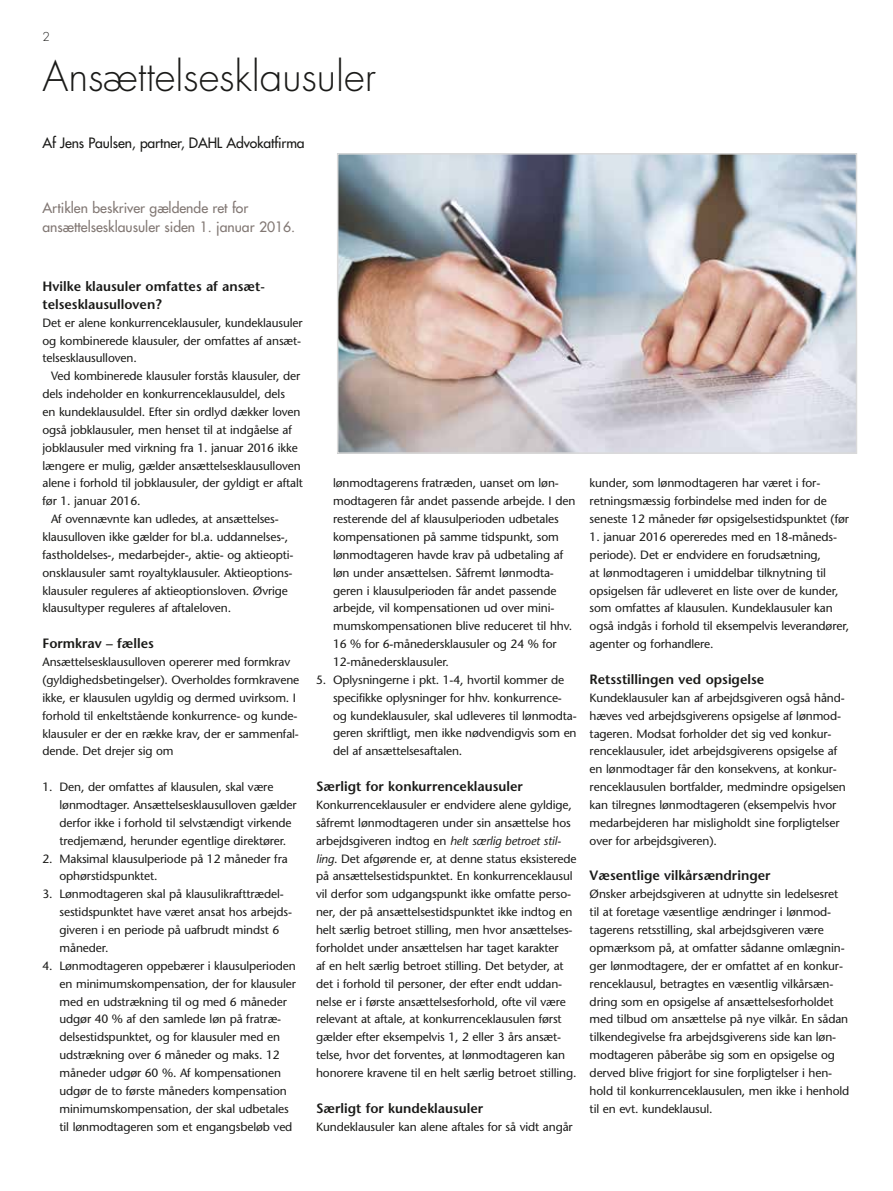
<style>
.page{position:relative;width:893px;height:1191px;background:#fff}
.page>*{position:absolute;margin:0;border:0;box-sizing:border-box;transform-origin:0 0}
.t1{font:300 40.5px "Futura";color:#1a1a18}
.t2{font:13.95px/19.5px "Futura";color:#827874}
.t3{font:13.95px "Futura";letter-spacing:-.01em;color:#1a1a18}
.t4{font:600 13.5px/18px "Stone Sans";color:#1a1a18}
.t5{font:12px/17.9px "Stone Sans";letter-spacing:-.01em;color:#1a1a18}
.t6{font:300 12px "Futura";color:#1a1a18}
.s1{font-style:italic}
</style>
<div class="page">
<img style="left:340px;top:156px;width:514px;height:295px">
<div style="left:337px;top:153px;width:520px;height:301px;border:2px solid #dadada"></div>
<p class="t6" style="left:43px;top:29px;width:9px">2</p>
<h1 class="t1" style="left:43px;top:52px;width:335px">Ansættelsesklausuler</h1>
<p class="t3" style="left:43px;top:134px;width:264px">Af Jens Paulsen, partner, DAHL Advokatfirma</p>
<p class="t2" style="left:43px;top:198px;width:254px">Artiklen beskriver gældende ret for ansættelsesklausuler siden 1. januar 2016.</p>
<p class="t4" style="left:43px;top:277px;width:224px">Hvilke klausuler omfattes af ansæt&shy;telsesklausulloven?</p>
<p class="t5" style="left:43px;top:313px;width:262px">Det er alene konkurrenceklausuler, kundeklausuler og kombinerede klausuler, der omfattes af ansæt&shy;telsesklausulloven.</p>
<p class="t5" style="left:51px;top:367px;width:251px">Ved kombinerede klausuler forstås klausuler, der</p>
<p class="t5" style="left:43px;top:385px;width:244px">dels indeholder en konkurrenceklausuldel, dels</p>
<p class="t5" style="left:43px;top:403px;width:260px">en kundeklausuldel. Efter sin ordlyd dækker loven</p>
<p class="t5" style="left:43px;top:421px;width:251px">også jobklausuler, men henset til at indgåelse af</p>
<p class="t5" style="left:43px;top:438px;width:257px">jobklausuler med virkning fra 1. januar 2016 ikke</p>
<p class="t5" style="left:43px;top:456px;width:260px">længere er mulig, gælder ansættelsesklausulloven</p>
<p class="t5" style="left:43px;top:474px;width:262px">alene i forhold til jobklausuler, der gyldigt er aftalt</p>
<p class="t5" style="left:43px;top:492px;width:100px">før 1. januar 2016.</p>
<p class="t5" style="left:51px;top:510px;width:229px">Af ovennævnte kan udledes, at ansættelses-</p>
<p class="t5" style="left:43px;top:528px;width:247px">klausulloven ikke gælder for bl.a. uddannelses-,</p>
<p class="t5" style="left:43px;top:546px;width:253px">fastholdelses-, medarbejder-, aktie- og aktieopti-</p>
<p class="t5" style="left:43px;top:563px;width:252px">onsklausuler samt royaltyklausuler. Aktieoptions-</p>
<p class="t5" style="left:43px;top:581px;width:247px">klausuler reguleres af aktieoptionsloven. Øvrige</p>
<p class="t5" style="left:43px;top:599px;width:190px">klausultyper reguleres af aftaleloven.</p>
<p class="t4" style="left:43px;top:634px;width:113px">Formkrav – fælles</p>
<p class="t5" style="left:43px;top:653px;width:258px">Ansættelsesklausulloven opererer med formkrav (gyldighedsbetingelser). Overholdes formkravene ikke, er klausulen ugyldig og dermed uvirksom. I forhold til enkeltstående konkurrence- og kunde&shy;klausuler er der en række krav, der er sammenfal&shy;dende. Det drejer sig om</p>
<p class="t5" style="left:60px;top:778px;width:239px;text-indent:-17px">1. Den, der omfattes af klausulen, skal være lønmodtager. Ansættelsesklausulloven gælder derfor ikke i forhold til selvstændigt virkende tredjemænd, herunder egentlige direktører.</p>
<p class="t5" style="left:60px;top:849px;width:230px;text-indent:-17px">2. Maksimal klausulperiode på 12 måneder fra ophørstidspunktet.</p>
<p class="t5" style="left:60px;top:885px;width:234px;text-indent:-17px">3. Lønmodtageren skal på klausulikrafttrædel&shy;sestidspunktet have været ansat hos arbejds&shy;giveren i en periode på uafbrudt mindst 6 måneder.</p>
<p class="t5" style="left:60px;top:956px;width:238px;text-indent:-17px">4. Lønmodtageren oppebærer i klausulperioden en minimumskompensation, der for klausuler med en udstrækning til og med 6 måneder udgør 40 % af den samlede løn på fratræ&shy;delsestidspunktet, og for klausuler med en udstrækning over 6 måneder og maks. 12 måneder udgør 60 %. Af kompensationen udgør de to første måneders kompensation minimumskompensation, der skal udbetales til lønmodtageren som et engangsbeløb ved</p>
<p class="t5" style="left:333px;top:474px;width:244px">lønmodtagerens fratræden, uanset om løn&shy;modtageren får andet passende arbejde. I den resterende del af klausulperioden udbetales kompensationen på samme tidspunkt, som lønmodtageren havde krav på udbetaling af løn under ansættelsen. Såfremt lønmodta&shy;geren i klausulperioden får andet passende arbejde, vil kompensationen ud over mini&shy;mumskompensationen blive reduceret til hhv.<br>16 % for 6-månedersklausuler og 24 % for 12-månedersklausuler.</p>
<p class="t5" style="left:333px;top:671px;width:245px;text-indent:-17px">5. Oplysningerne i pkt. 1-4, hvortil kommer de specifikke oplysninger for hhv. konkurrence&shy;og kundeklausuler, skal udleveres til lønmodta&shy;geren skriftligt, men ikke nødvendigvis som en del af ansættelsesaftalen.</p>
<p class="t4" style="left:316px;top:777px;width:208px">Særligt for konkurrenceklausuler</p>
<p class="t5" style="left:316px;top:796px;width:262px">Konkurrenceklausuler er endvidere alene gyldige, såfremt lønmodtageren under sin ansættelse hos arbejdsgiveren indtog en <span class="s1">helt særlig betroet stil&shy;ling</span>. Det afgørende er, at denne status eksisterede på ansættelsestidspunktet. En konkurrenceklausul vil derfor som udgangspunkt ikke omfatte perso&shy;ner, der på ansættelsestidspunktet ikke indtog en helt særlig betroet stilling, men hvor ansættelses&shy;forholdet under ansættelsen har taget karakter<br>af en helt særlig betroet stilling. Det betyder, at det i forhold til personer, der efter endt uddan&shy;nelse er i første ansættelsesforhold, ofte vil være relevant at aftale, at konkurrenceklausulen først gælder efter eksempelvis 1, 2 eller 3 års ansæt&shy;telse, hvor det forventes, at lønmodtageren kan honorere kravene til en helt særlig betroet stilling.</p>
<p class="t4" style="left:316px;top:1099px;width:169px">Særligt for kundeklausuler</p>
<p class="t5" style="left:316px;top:1117px;width:258px">Kundeklausuler kan alene aftales for så vidt angår</p>
<p class="t5" style="left:590px;top:474px;width:261px">kunder, som lønmodtageren har været i for&shy;retningsmæssig forbindelse med inden for de seneste 12 måneder før opsigelsestidspunktet (før</p>
<p class="t5" style="left:590px;top:528px;width:261px">1. januar 2016 opereredes med en 18-måneds&shy;periode). Det er endvidere en forudsætning,<br>at lønmodtageren i umiddelbar tilknytning til opsigelsen får udleveret en liste over de kunder, som omfattes af klausulen. Kundeklausuler kan også indgås i forhold til eksempelvis leverandører, agenter og forhandlere.</p>
<p class="t4" style="left:590px;top:670px;width:176px">Retsstillingen ved opsigelse</p>
<p class="t5" style="left:590px;top:688px;width:258px">Kundeklausuler kan af arbejdsgiveren også hånd&shy;hæves ved arbejdsgiverens opsigelse af lønmod&shy;tageren. Modsat forholder det sig ved konkur&shy;renceklausuler, idet arbejdsgiverens opsigelse af en lønmodtager får den konsekvens, at konkur&shy;renceklausulen bortfalder, medmindre opsigelsen kan tilregnes lønmodtageren (eksempelvis hvor medarbejderen har misligholdt sine forpligtelser over for arbejdsgiveren).</p>
<p class="t4" style="left:590px;top:866px;width:182px">Væsentlige vilkårsændringer</p>
<p class="t5" style="left:590px;top:885px;width:261px">Ønsker arbejdsgiveren at udnytte sin ledelsesret til at foretage væsentlige ændringer i lønmod&shy;tagerens retsstilling, skal arbejdsgiveren være opmærksom på, at omfatter sådanne omlægnin&shy;ger lønmodtagere, der er omfattet af en konkur&shy;renceklausul, betragtes en væsentlig vilkårsæn&shy;dring som en opsigelse af ansættelsesforholdet med tilbud om ansættelse på nye vilkår. En sådan tilkendegivelse fra arbejdsgiverens side kan løn&shy;modtageren påberåbe sig som en opsigelse og derved blive frigjort for sine forpligtelser i hen&shy;hold til konkurrenceklausulen, men ikke i henhold til en evt. kundeklausul.</p>
</div>
